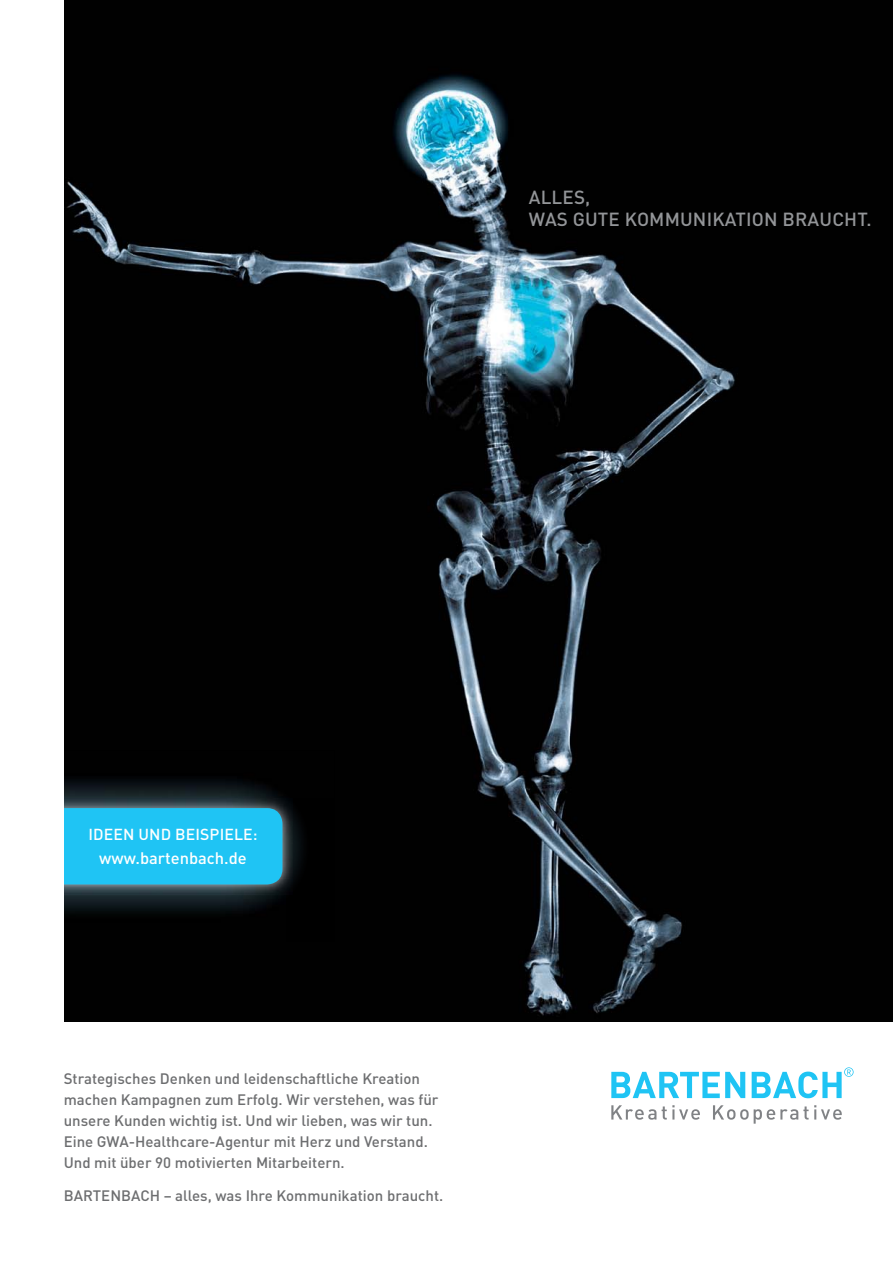
<style>
.page{position:relative;width:893px;height:1263px;background:#fff}
.page>*{position:absolute;margin:0;border:0;box-sizing:border-box;transform-origin:0 0}
.t1{font:500 18.75px/22.5px "DIN Pro";letter-spacing:.01em;color:#939598}
.t2{font:500 16.5px "DIN Pro";color:#fff}
.t3{font:500 15.75px "DIN Pro";letter-spacing:.01em;color:#fff}
.t4{font:500 15px/21px "DIN Pro";color:#6d6e70}
</style>
<div class="page">
<img style="left:64px;top:0;width:829px;height:1021px">
<img style="left:64px;top:751px;width:271px;height:47px">
<img style="left:285px;top:798px;width:50px;height:144px">
<img style="left:64px;top:894px;width:221px;height:48px">
<img style="left:64px;top:798px;width:228px;height:96px">
<div style="left:64px;top:808px;width:218px;height:76px;background:#1fc4f4"></div>
<svg style="left:611px;top:1072px;width:134px;height:26px"></svg>
<svg style="left:611px;top:1105px;width:89px;height:15px"></svg>
<svg style="left:713px;top:1105px;width:95px;height:19px"></svg>
<svg style="left:814px;top:1105px;width:28px;height:15px"></svg>
<svg style="left:752px;top:1067px;width:101px;height:31px"></svg>
<p class="t1" style="left:529px;top:187px;width:344px">ALLES,<br>WAS GUTE KOMMUNIKATION BRAUCHT.</p>
<p class="t3" style="left:88px;top:828px;width:171px">IDEEN UND BEISPIELE:</p>
<p class="t2" style="left:99px;top:852px;width:149px">www.bartenbach.de</p>
<p class="t4" style="left:64px;top:1069px;width:376px">Strategisches Denken und leidenschaftliche Kreation machen Kampagnen zum Erfolg. Wir verstehen, was für unsere Kunden wichtig ist. Und wir lieben, was wir tun.<br>Eine GWA-Healthcare-Agentur mit Herz und Verstand.<br>Und mit über 90 motivierten Mitarbeitern.</p>
<p class="t4" style="left:64px;top:1186px;width:381px">BARTENBACH – alles, was Ihre Kommunikation braucht.</p>
</div>
